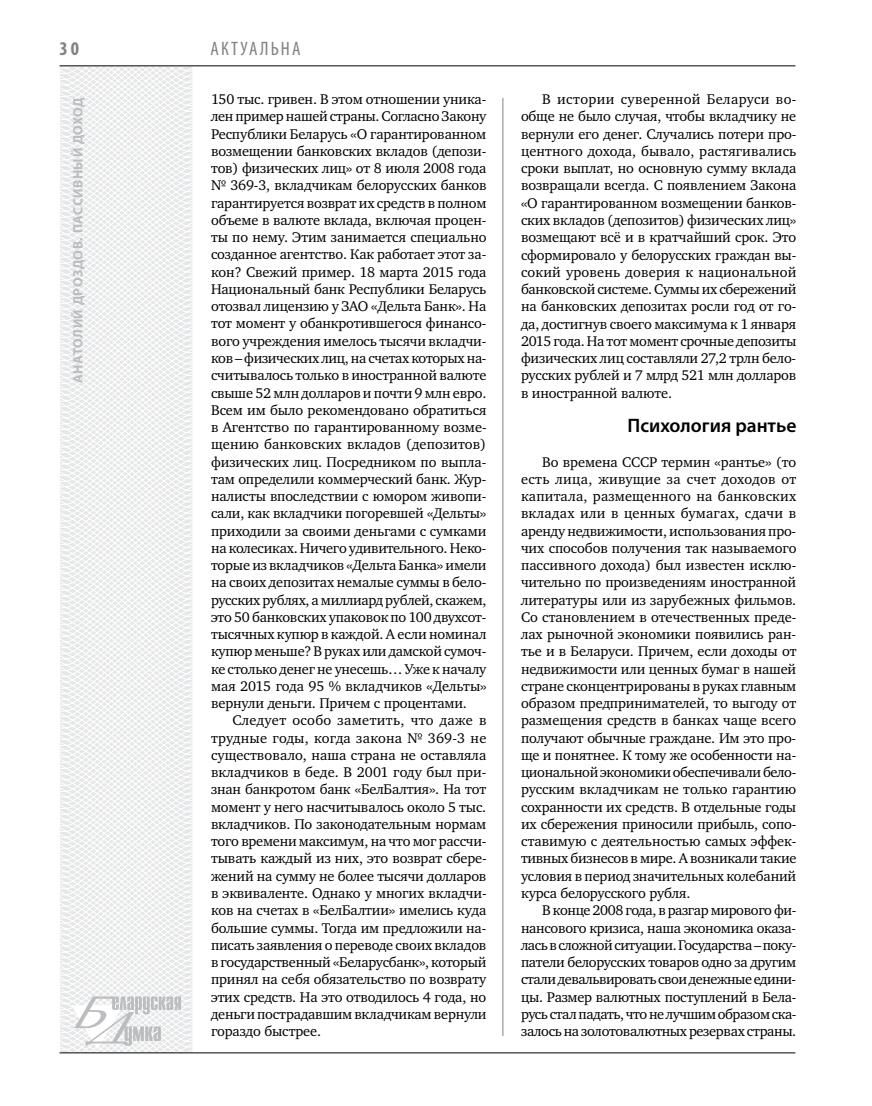
<style>
.page{position:relative;width:872px;height:1106px;background:#fff}
.page>*{position:absolute;margin:0;border:0;box-sizing:border-box;transform-origin:0 0}
.t1{font:600 19.5px "Myriad Pro";color:#000}
.t2{font:condensed 19.5px "Myriad Pro";letter-spacing:.13em;color:#808285}
.t3{font:700 condensed 19.5px "Myriad Pro";color:#808285}
.t4{font:14.4px/17.2px "Charter C";letter-spacing:-.01em;color:#000;text-align:justify}
.t5{font:700 13.5px "Myriad Pro";letter-spacing:.04em;color:#bcbdc0}
</style>
<div class="page">
<svg style="left:59px;top:65px;width:192px;height:989px"></svg>
<hr style="left:502px;top:98px;width:1px;height:938px;background:#808285">
<hr style="left:60px;top:1052px;width:735px;height:1px;background:#000">
<svg style="left:71px;top:996px;width:110px;height:53px"></svg>
<hr style="left:60px;top:65px;width:735px;height:1px;background:#000">
<h1 class="t3" style="left:60px;top:37px;width:21px">30</h1>
<p class="t5" style="left:69px;top:383px;width:286px;rotate:-90deg">Анатолий ДРОЗДОВ. Пассивный доход</p>
<h1 class="t2" style="left:210px;top:37px;width:90px">Актуальна</h1>
<p class="t4" style="left:211px;top:91px;width:277px">150 тыс. гривен. В этом отношении уника&shy;лен пример нашей страны. Согласно Закону Республики Беларусь «О гарантированном возмещении банковских вкладов (депози&shy;тов) физических лиц» от 8 июля 2008 года № 369-3, вкладчикам белорусских банков гарантируется возврат их средств в полном объеме в валюте вклада, включая процен&shy;ты по нему. Этим занимается специально созданное агентство. Как работает этот за&shy;кон? Свежий пример. 18 марта 2015 года Национальный банк Республики Беларусь отозвал лицензию у ЗАО «Дельта Банк». На тот момент у обанкротившегося финансо&shy;вого учреждения имелось тысячи вкладчи&shy;ков – физических лиц, на счетах которых на&shy;считывалось только в иностранной валюте свыше 52 млн долларов и почти 9 млн евро.<br>Всем им было рекомендовано обратиться в Агентство по гарантированному возме&shy;щению банковских вкладов (депозитов) физических лиц. Посредником по выпла&shy;там определили коммерческий банк. Жур&shy;налисты впоследствии с юмором живопи&shy;сали, как вкладчики погоревшей «Дельты» приходили за своими деньгами с сумками на колесиках. Ничего удивительного. Неко&shy;торые из вкладчиков «Дельта Банка» имели на своих депозитах немалые суммы в бело&shy;русских рублях, а миллиард рублей, скажем, это 50 банковских упаковок по 100 двухсот&shy;тысячных купюр в каждой. А если номинал купюр меньше? В руках или дамской сумоч&shy;ке столько денег не унесешь… Уже к началу мая 2015 года 95 % вкладчиков «Дельты» вернули деньги. Причем с процентами.</p>
<p class="t4" style="left:211px;top:712px;width:277px;text-indent:21px">Следует особо заметить, что даже в трудные годы, когда закона № 369-3 не существовало, наша страна не оставляла вкладчиков в беде. В 2001 году был при&shy;знан банкротом банк «БелБалтия». На тот момент у него насчитывалось около 5 тыс. вкладчиков. По законодательным нормам того времени максимум, на что мог рассчи&shy;тывать каждый из них, это возврат сбере&shy;жений на сумму не более тысячи долларов в эквиваленте. Однако у многих вкладчи&shy;ков на счетах в «БелБалтии» имелись куда большие суммы. Тогда им предложили на&shy;писать заявления о переводе своих вкладов в государственный «Беларусбанк», который принял на себя обязательство по возврату этих средств. На это отводилось 4 года, но деньги пострадавшим вкладчикам вернули гораздо быстрее.</p>
<p class="t4" style="left:521px;top:91px;width:277px;text-indent:21px">В истории суверенной Беларуси во&shy;обще не было случая, чтобы вкладчику не вернули его денег. Случались потери про&shy;центного дохода, бывало, растягивались сроки выплат, но основную сумму вклада возвращали всегда. С появлением Закона «О гарантированном возмещении банков&shy;ских вкладов (депозитов) физических лиц» возмещают всё и в кратчайший срок. Это сформировало у белорусских граждан вы&shy;сокий уровень доверия к национальной банковской системе. Суммы их сбережений на банковских депозитах росли год от го&shy;да, достигнув своего максимума к 1 января 2015 года. На тот момент срочные депозиты физических лиц составляли 27,2 трлн бело&shy;русских рублей и 7 млрд 521 млн долларов в иностранной валюте.</p>
<h1 class="t1" style="left:627px;top:413px;width:170px">Психология рантье</h1>
<p class="t4" style="left:521px;top:453px;width:277px;text-indent:21px">Во времена СССР термин «рантье» (то есть лица, живущие за счет доходов от капитала, размещенного на банковских вкладах или в ценных бумагах, сдачи в аренду недвижимости, использования про&shy;чих способов получения так называемого пассивного дохода) был известен исклю&shy;чительно по произведениям иностранной литературы или из зарубежных фильмов.<br>Со становлением в отечественных преде&shy;лах рыночной экономики появились ран&shy;тье и в Беларуси. Причем, если доходы от недвижимости или ценных бумаг в нашей стране сконцентрированы в руках главным образом предпринимателей, то выгоду от размещения средств в банках чаще всего получают обычные граждане. Им это про&shy;ще и понятнее. К тому же особенности на&shy;циональной экономики обеспечивали бело&shy;русским вкладчикам не только гарантию сохранности их средств. В отдельные годы их сбережения приносили прибыль, сопо&shy;ставимую с деятельностью самых эффек&shy;тивных бизнесов в мире. А возникали такие условия в период значительных колебаний курса белорусского рубля.</p>
<p class="t4" style="left:521px;top:901px;width:277px;text-indent:21px">В конце 2008 года, в разгар мирового фи&shy;нансового кризиса, наша экономика оказа&shy;лась в сложной ситуации. Государства – поку&shy;патели белорусских товаров одно за другим стали девальвировать свои денежные едини&shy;цы. Размер валютных поступлений в Бела&shy;русь стал падать, что не лучшим образом ска&shy;залось на золотовалютных резервах страны.</p>
</div>
